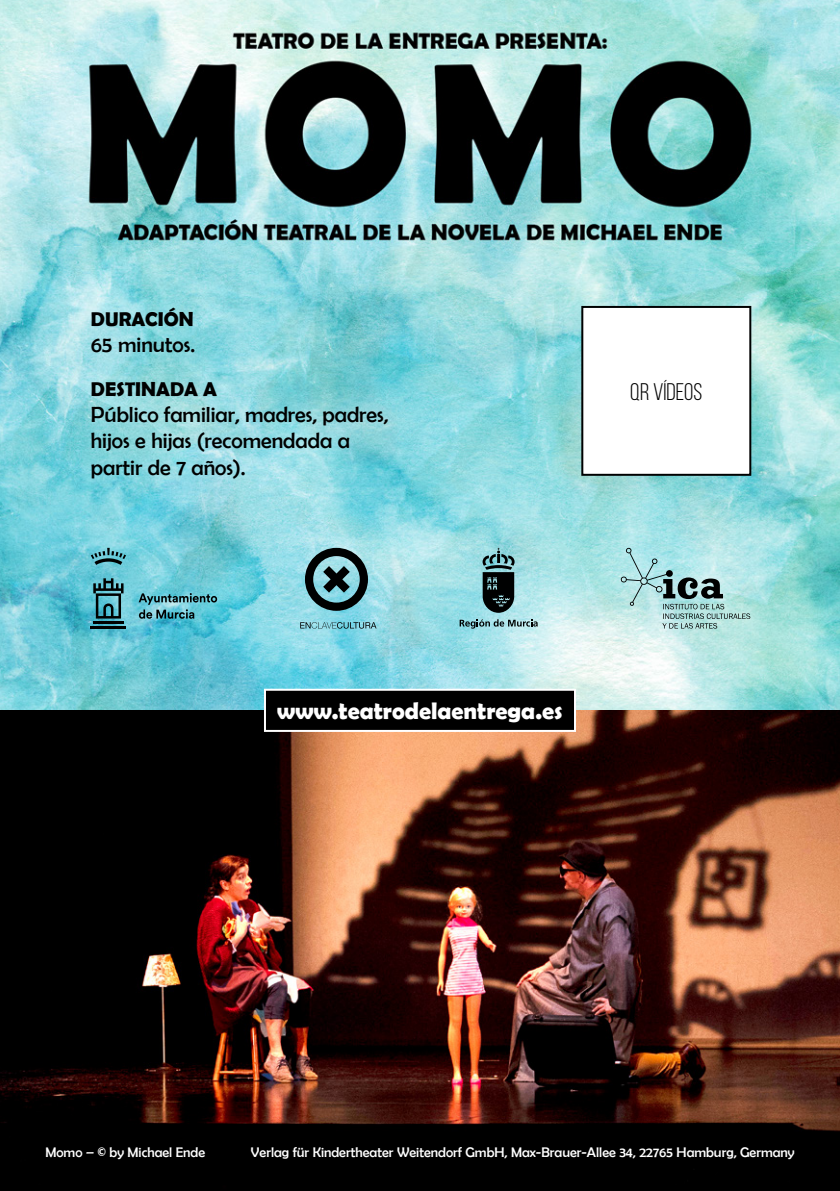
<style>
.page{position:relative;width:840px;height:1191px;background:#fff}
.page>*{position:absolute;margin:0;border:0;box-sizing:border-box;transform-origin:0 0}
.t1{font:700 24px "Berlin Sans FB Demi";color:#fff}
.t2{font:24px "Bebas Neue";color:#000}
.t3{font:22px/26.4px "Berlin Sans FB";color:#000101}
.t4{font:700 20px "Berlin Sans FB Demi";color:#000101}
.t5{font:14px "Berlin Sans FB";color:#fff}
</style>
<div class="page">
<img style="left:0;top:0;width:839px;height:710px">
<img style="left:0;top:710px;width:839px;height:481px">
<svg style="left:620px;top:547px;width:129px;height:82px;background:#a2cccc"></svg>
<svg style="left:138px;top:593px;width:79px;height:26px;background:#549da9"></svg>
<hr style="left:93px;top:621px;width:30px;height:2px;background:#000101">
<hr style="left:91px;top:626px;width:35px;height:2px;background:#000101">
<svg style="left:91px;top:548px;width:35px;height:17px"></svg>
<svg style="left:93px;top:578px;width:30px;height:40px"></svg>
<svg style="left:305px;top:548px;width:63px;height:63px;background:#51777d"></svg>
<svg style="left:300px;top:622px;width:76px;height:6px"></svg>
<svg style="left:459px;top:619px;width:78px;height:9px"></svg>
<svg style="left:482px;top:548px;width:32px;height:65px;background:#395456"></svg>
<div style="left:265px;top:690px;width:309px;height:41px;background:#000"></div>
<div style="left:264px;top:689px;width:311px;height:43px;border:2px solid #fff"></div>
<div style="left:582px;top:307px;width:167px;height:168px;background:#fff"></div>
<div style="left:581px;top:306px;width:169px;height:170px;border:2px solid #000101"></div>
<h3 class="t4" style="left:91px;top:307px;width:104px">DURACIÓN</h3>
<h2 class="t3" style="left:91px;top:331px;width:106px">65 minutos.</h2>
<h3 class="t4" style="left:91px;top:377px;width:128px">DESTINADA A</h3>
<h2 class="t3" style="left:91px;top:401px;width:299px">Público familiar, madres, padres, hijos e hijas (recomendada a partir de 7 años).</h2>
<h1 class="t2" style="left:630px;top:379px;width:73px">QR VÍDEOS</h1>
<h1 class="t1" style="left:277px;top:696px;width:287px">www.teatrodelaentrega.es</h1>
<p class="t5" style="left:45px;top:1144px;width:161px">Momo – © by Michael Ende</p>
<p class="t5" style="left:251px;top:1144px;width:544px">Verlag für Kindertheater Weitendorf GmbH, Max-Brauer-Allee 34, 22765 Hamburg, Germany</p>
</div>
